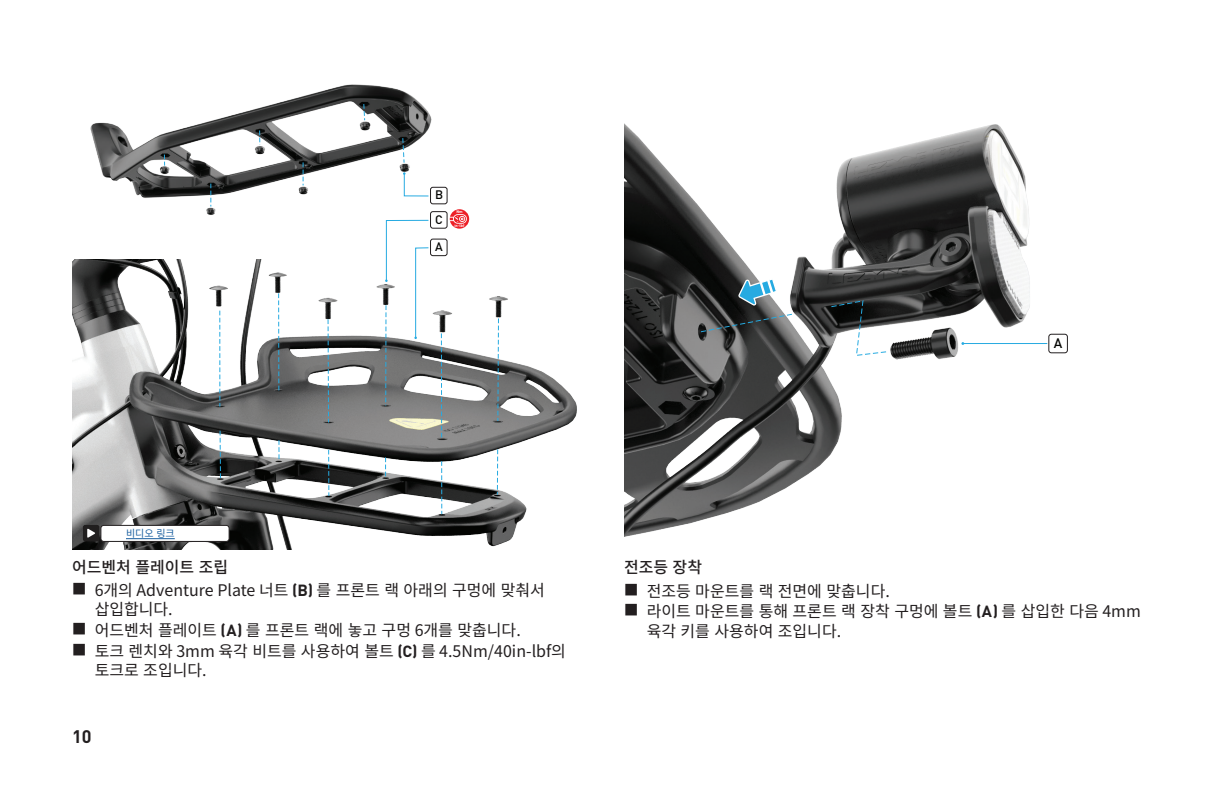
<style>
.page{position:relative;width:1224px;height:792px;background:#fff}
.page>*{position:absolute;margin:0;border:0;box-sizing:border-box;transform-origin:0 0}
.t1{font:700 18px "DIN Pro";color:#231f20}
.t2{font:16px/20.2px "Noto Sans CJ Kkr";color:#231f20}
.t3{font:500 16px "Noto Sans CJ Kkr";color:#231f20}
.t4{font:500 13.8px "DIN Pro";color:#040503}
.t5{font:500 12.2px "DIN Pro";color:#040503}
.t6{font:10px "Noto Sans CJ Kkr";color:#175d9e}
.t7{font:700 4px "DIN Pro";color:#fff}
.s1{font-weight:500}
.s2{font-family:"DIN Pro";font-weight:700}
</style>
<div class="page">
<img style="left:86px;top:84px;width:350px;height:176px">
<img style="left:72px;top:260px;width:505px;height:289px">
<div style="left:431px;top:212px;width:16px;height:16px;background:#fff;border-radius:2px"></div>
<div style="left:430px;top:211px;width:17px;height:17px;border:1px solid #231f20;border-radius:2px"></div>
<div style="left:431px;top:239px;width:16px;height:17px;background:#fff;border-radius:2px"></div>
<div style="left:430px;top:239px;width:17px;height:17px;border:1px solid #231f20;border-radius:2px"></div>
<svg style="left:450px;top:209px;width:19px;height:20px"></svg>
<div style="left:431px;top:187px;width:16px;height:17px;background:#fff;border-radius:2px"></div>
<div style="left:430px;top:187px;width:17px;height:17px;border:1px solid #231f20;border-radius:2px"></div>
<svg style="left:403px;top:172px;width:26px;height:24px"></svg>
<svg style="left:220px;top:431px;width:1px;height:48px"></svg>
<svg style="left:219px;top:311px;width:1px;height:96px"></svg>
<svg style="left:279px;top:440px;width:1px;height:21px"></svg>
<svg style="left:278px;top:293px;width:1px;height:97px"></svg>
<svg style="left:328px;top:450px;width:1px;height:46px"></svg>
<svg style="left:328px;top:319px;width:1px;height:104px"></svg>
<svg style="left:385px;top:457px;width:1px;height:20px"></svg>
<svg style="left:385px;top:220px;width:44px;height:185px"></svg>
<svg style="left:441px;top:461px;width:1px;height:53px"></svg>
<svg style="left:441px;top:333px;width:1px;height:107px"></svg>
<svg style="left:402px;top:137px;width:3px;height:27px"></svg>
<svg style="left:363px;top:103px;width:3px;height:18px"></svg>
<svg style="left:303px;top:162px;width:1px;height:23px"></svg>
<svg style="left:259px;top:130px;width:1px;height:15px"></svg>
<svg style="left:210px;top:184px;width:1px;height:23px"></svg>
<svg style="left:497px;top:449px;width:1px;height:46px"></svg>
<svg style="left:497px;top:318px;width:2px;height:104px"></svg>
<div style="left:101px;top:525px;width:128px;height:16px;background:#fff;border-radius:3px"></div>
<div style="left:101px;top:525px;width:128px;height:17px;border:1px solid #231f20;border-radius:3px"></div>
<div style="left:83px;top:525px;width:16px;height:16px;background:#211f1f;border-radius:2px"></div>
<svg style="left:87px;top:529px;width:8px;height:9px"></svg>
<img style="left:624px;top:123px;width:444px;height:414px">
<svg style="left:830px;top:300px;width:58px;height:56px"></svg>
<svg style="left:700px;top:313px;width:93px;height:20px;background:#4b5051"></svg>
<hr style="left:963px;top:343px;width:84px;height:1px;background:#26aae1">
<div style="left:1049px;top:334px;width:18px;height:19px;background:#fff;border-radius:3px"></div>
<div style="left:1049px;top:334px;width:19px;height:19px;border:1px solid #231f20;border-radius:3px"></div>
<svg style="left:738px;top:278px;width:39px;height:28px"></svg>
<hr style="left:126px;top:538px;width:49px;height:1px;background:#175d9e">
<p class="t5" style="left:435px;top:185px;width:10px">B</p>
<p class="t5" style="left:435px;top:210px;width:9px">C</p>
<p class="t5" style="left:435px;top:237px;width:9px">A</p>
<p class="t7" style="left:456px;top:208px;width:8px">Nm</p>
<p class="t7" style="left:455px;top:222px;width:11px">in-lbf</p>
<p class="t4" style="left:1054px;top:332px;width:10px">A</p>
<p class="t6" style="left:126px;top:528px;width:50px">비디오 링크</p>
<p class="t2" style="left:95px;top:556px;width:452px;line-height:23.4px;text-indent:-23px"><span class="s1">어드벤처 플레이트 조립<br></span>6개의 Adventure Plate 너트 <span class="s2">(B)</span> 를 프론트 랙 아래의 구멍에 맞춰서</p>
<p class="t2" style="left:95px;top:600px;width:473px">삽입합니다.<br>어드벤처 플레이트 <span class="s2">(A)</span> 를 프론트 랙에 놓고 구멍 6개를 맞춥니다.<br>토크 렌치와 3mm 육각 비트를 사용하여 볼트 <span class="s2">(C)</span> 를 4.5Nm/40in-lbf의 토크로 조입니다.</p>
<p class="t1" style="left:72px;top:721px;width:21px">10</p>
<p class="t3" style="left:624px;top:558px;width:80px">전조등 장착</p>
<p class="t2" style="left:647px;top:581px;width:496px">전조등 마운트를 랙 전면에 맞춥니다.<br>라이트 마운트를 통해 프론트 랙 장착 구멍에 볼트 <span class="s2">(A)</span> 를 삽입한 다음 4mm 육각 키를 사용하여 조입니다.</p>
</div>
